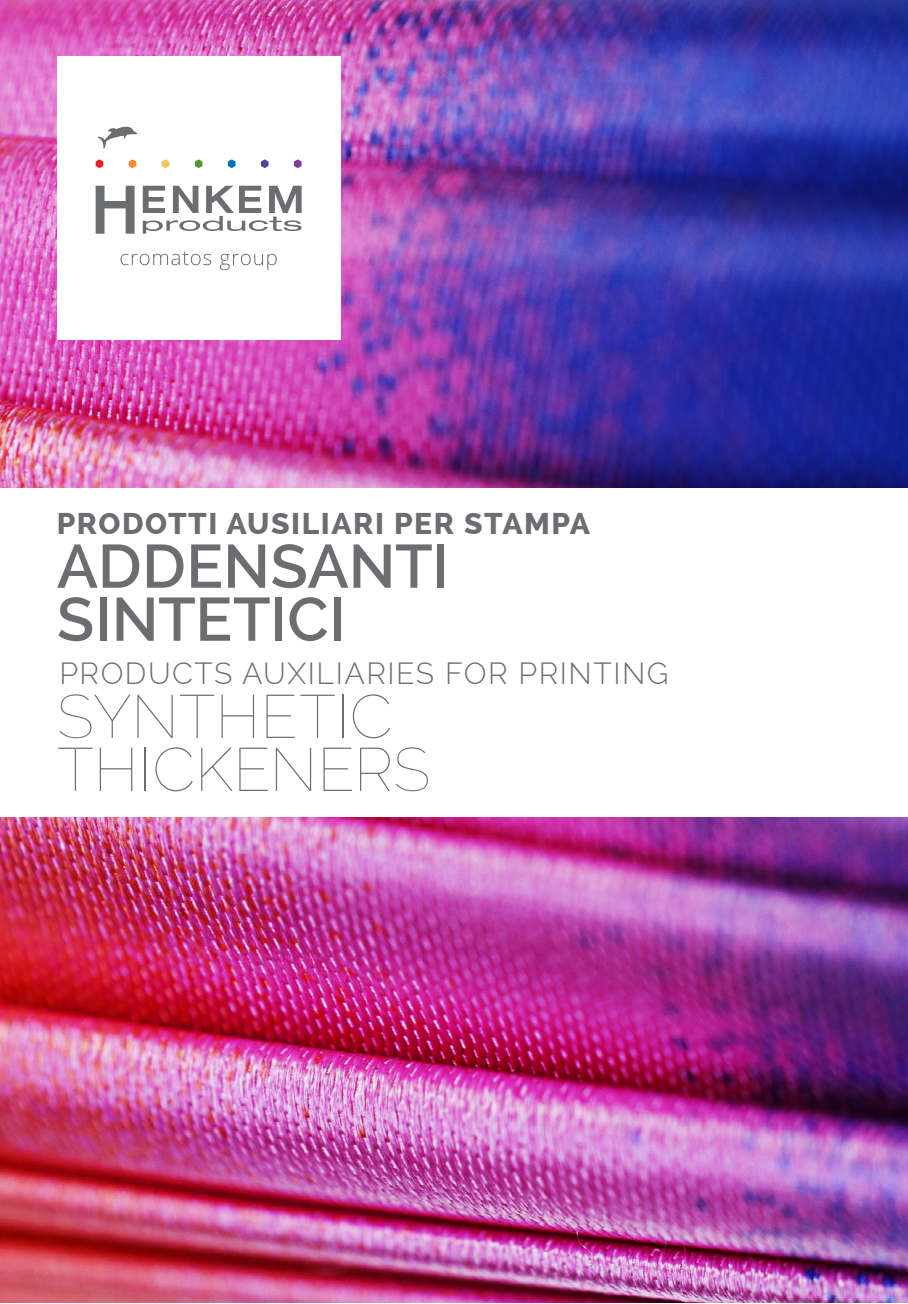
<style>
.page{position:relative;width:908px;height:1304px;background:#fff}
.page>*{position:absolute;margin:0;border:0;box-sizing:border-box;transform-origin:0 0}
.t1{font:100 61px/53px "Raleway";letter-spacing:-.005em;color:#6c6d70}
.t2{font:600 61px/53px "Raleway";color:#6c6d70}
.t3{font:300 30px "Raleway";letter-spacing:.05em;color:#6c6d70}
.t4{font:800 30px "Raleway";letter-spacing:.05em;color:#6c6d70}
</style>
<div class="page">
<img style="left:0;top:0;width:907px;height:1303px">
<div style="left:57px;top:57px;width:283px;height:283px;background:#fff"></div>
<svg style="left:120px;top:251px;width:156px;height:19px"></svg>
<svg style="left:96px;top:127px;width:205px;height:107px"></svg>
<div style="left:0;top:488px;width:907px;height:328px;background:#fff"></div>
<p class="t4" style="left:57px;top:507px;width:534px">PRODOTTI AUSILIARI PER STAMPA</p>
<h1 class="t2" style="left:57px;top:540px;width:393px">ADDENSANTI<br>SINTETICI</h1>
<p class="t3" style="left:59px;top:656px;width:610px">PRODUCTS AUXILIARIES FOR PRINTING</p>
<h1 class="t1" style="left:57px;top:690px;width:375px">SYNTHETIC<br>THICKENERS</h1>
</div>
